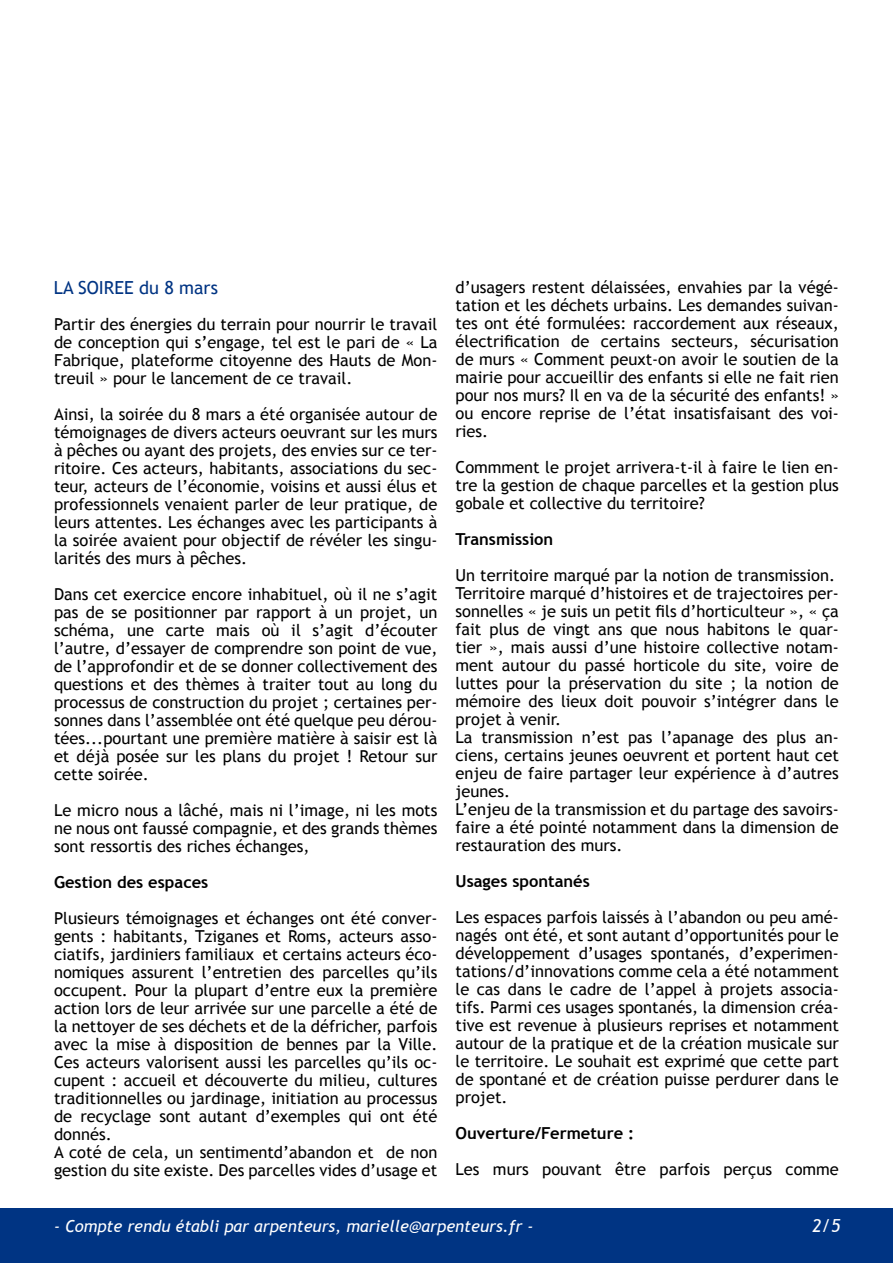
<style>
.page{position:relative;width:893px;height:1263px;background:#fff}
.page>*{position:absolute;margin:0;border:0;box-sizing:border-box;transform-origin:0 0}
.t1{font:18px "Trebuchet MS";color:#003483}
.t2{font:italic 18px "Trebuchet MS";color:#fff}
.t3{font:16.5px/18px "Trebuchet MS";color:#000;text-align:justify}
.t4{font:700 16.5px "Trebuchet MS";color:#000}
.t5{font:italic 16.5px "Trebuchet MS";color:#fff}
</style>
<div class="page">
<div style="left:0;top:1209px;width:893px;height:54px;background:#003483"></div>
<p class="t1" style="left:54px;top:277px;width:165px">LA SOIREE du 8 mars</p>
<p class="t3" style="left:54px;top:315px;width:385px">Partir des énergies du terrain pour nourrir le travail de conception qui s’engage, tel est le pari de « La Fabrique, plateforme citoyenne des Hauts de Mon&shy;treuil » pour le lancement de ce travail.</p>
<p class="t3" style="left:54px;top:405px;width:385px">Ainsi, la soirée du 8 mars a été organisée autour de témoignages de divers acteurs oeuvrant sur les murs à pêches ou ayant des projets, des envies sur ce ter&shy;ritoire. Ces acteurs, habitants, associations du sec&shy;teur, acteurs de l’économie, voisins et aussi élus et professionnels venaient parler de leur pratique, de leurs attentes. Les échanges avec les participants à la soirée avaient pour objectif de révéler les singu&shy;larités des murs à pêches.</p>
<p class="t3" style="left:54px;top:585px;width:385px">Dans cet exercice encore inhabituel, où il ne s’agit pas de se positionner par rapport à un projet, un schéma, une carte mais où il s’agit d’écouter l’autre, d’essayer de comprendre son point de vue, de l’approfondir et de se donner collectivement des questions et des thèmes à traiter tout au long du processus de construction du projet ; certaines per&shy;sonnes dans l’assemblée ont été quelque peu dérou&shy;tées...pourtant une première matière à saisir est là et déjà posée sur les plans du projet ! Retour sur cette soirée.</p>
<p class="t3" style="left:54px;top:801px;width:385px">Le micro nous a lâché, mais ni l’image, ni les mots ne nous ont faussé compagnie, et des grands thèmes sont ressortis des riches échanges,</p>
<p class="t4" style="left:54px;top:872px;width:156px">Gestion des espaces</p>
<p class="t3" style="left:54px;top:909px;width:385px;text-align:left">Plusieurs témoignages et échanges ont été conver&shy;gents : habitants, Tziganes et Roms, acteurs asso&shy;ciatifs, jardiniers familiaux et certains acteurs éco&shy;nomiques assurent l’entretien des parcelles qu’ils occupent. Pour la plupart d’entre eux la première action lors de leur arrivée sur une parcelle a été de la nettoyer de ses déchets et de la défricher, parfois avec la mise à disposition de bennes par la Ville.<br>Ces acteurs valorisent aussi les parcelles qu’ils oc&shy;cupent : accueil et découverte du milieu, cultures traditionnelles ou jardinage, initiation au processus de recyclage sont autant d’exemples qui ont été donnés.<br>A coté de cela, un sentimentd’abandon et de non gestion du site existe. Des parcelles vides d’usage et</p>
<p class="t3" style="left:455px;top:278px;width:385px">d’usagers restent délaissées, envahies par la végé&shy;tation et les déchets urbains. Les demandes suivan&shy;tes ont été formulées: raccordement aux réseaux, électrification de certains secteurs, sécurisation de murs « Comment peuxt-on avoir le soutien de la mairie pour accueillir des enfants si elle ne fait rien pour nos murs? Il en va de la sécurité des enfants! » ou encore reprise de l’état insatisfaisant des voi&shy;ries.</p>
<p class="t3" style="left:455px;top:458px;width:385px">Commment le projet arrivera-t-il à faire le lien en&shy;tre la gestion de chaque parcelles et la gestion plus gobale et collective du territoire?</p>
<p class="t4" style="left:455px;top:529px;width:99px">Transmission</p>
<p class="t3" style="left:455px;top:566px;width:385px;text-align:left">Un territoire marqué par la notion de transmission.<br>Territoire marqué d’histoires et de trajectoires per&shy;sonnelles « je suis un petit fils d’horticulteur », « ça fait plus de vingt ans que nous habitons le quar&shy;tier », mais aussi d’une histoire collective notam&shy;ment autour du passé horticole du site, voire de luttes pour la préservation du site ; la notion de mémoire des lieux doit pouvoir s’intégrer dans le projet à venir.<br>La transmission n’est pas l’apanage des plus an&shy;ciens, certains jeunes oeuvrent et portent haut cet enjeu de faire partager leur expérience à d’autres jeunes.<br>L’enjeu de la transmission et du partage des savoirs&shy;faire a été pointé notamment dans la dimension de restauration des murs.</p>
<p class="t4" style="left:455px;top:871px;width:136px">Usages spontanés</p>
<p class="t3" style="left:455px;top:908px;width:385px">Les espaces parfois laissés à l’abandon ou peu amé&shy;nagés ont été, et sont autant d’opportunités pour le développement d’usages spontanés, d’experimen&shy;tations/d’innovations comme cela a été notamment le cas dans le cadre de l’appel à projets associa&shy;tifs. Parmi ces usages spontanés, la dimension créa&shy;tive est revenue à plusieurs reprises et notamment autour de la pratique et de la création musicale sur le territoire. Le souhait est exprimé que cette part de spontané et de création puisse perdurer dans le projet.</p>
<p class="t4" style="left:455px;top:1123px;width:180px">Ouverture/Fermeture :</p>
<p class="t3" style="left:455px;top:1160px;width:385px">Les murs pouvant être parfois perçus comme</p>
<p class="t5" style="left:54px;top:1216px;width:481px">- Compte rendu établi par arpenteurs, marielle@arpenteurs.fr -</p>
<p class="t2" style="left:812px;top:1215px;width:30px">2/5</p>
</div>
